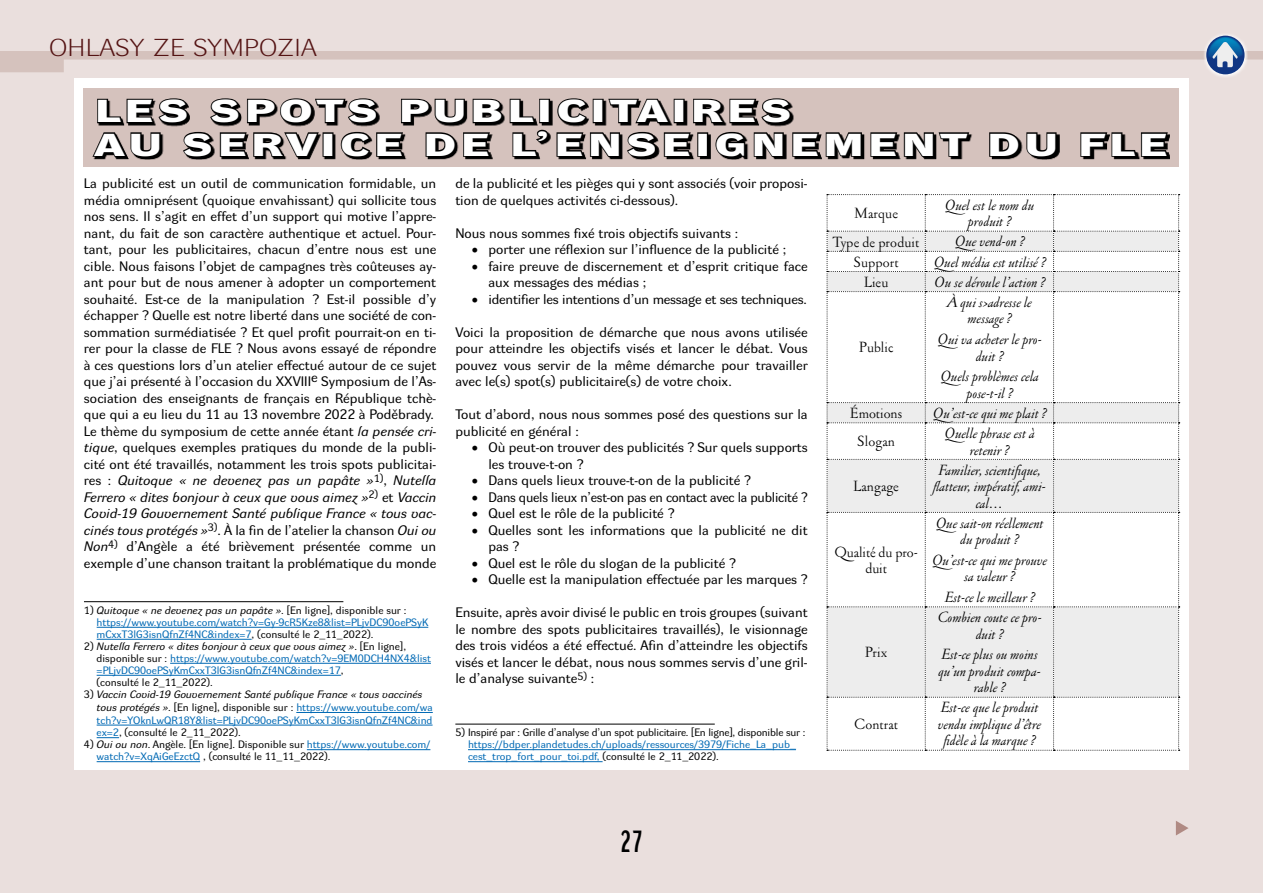
<style>
.page{position:relative;width:1263px;height:893px;background:#eadfdd}
.page>*{position:absolute;margin:0;border:0;box-sizing:border-box;transform-origin:0 0}
.t1{font:700 31.05px/33.6px "Dyna Grotesk DXE";letter-spacing:.135em;color:#fff;scale:1.33 1}
.t2{font:30px "Dyna Grotesk DXC";color:#000}
.t3{font:24px "Dyna Grotesk LXE";letter-spacing:.015em;color:#541313}
.t4{font:13.5px/16.5px "Dyna Grotesk RE";color:#000}
.t5{font:italic 13.5px/16.5px "Jannon Antiqua";color:#000;text-align:center}
.t6{font:13.5px/16.5px "Jannon Antiqua";color:#000;text-align:center}
.t7{font:13.5px "Dyna Grotesk RE";color:#000;scale:.96 1}
.t8{font:10.5px/12px "Dyna Grotesk RE";color:#0069b4}
.t9{font:10.5px/12px "Dyna Grotesk RE";color:#000}
.s1{font-style:italic}
.s2{color:#000}
.s3{font-style:italic;color:#000}
.s4{color:#0069b4}
</style>
<div class="page">
<svg style="left:1212px;top:34px;width:27px;height:43px"></svg>
<div style="left:1206px;top:36px;width:38px;height:38px;background:#103683;border-radius:50%"></div>
<svg style="left:0;top:37px;width:1263px;height:35px"></svg>
<div style="left:74px;top:79px;width:1114px;height:691px;background:#fff"></div>
<hr style="left:84px;top:601px;width:259px;height:1px;background:#000">
<hr style="left:97px;top:627px;width:331px;height:1px;background:#0069b4">
<hr style="left:97px;top:639px;width:155px;height:1px;background:#0069b4">
<hr style="left:170px;top:663px;width:261px;height:1px;background:#0069b4">
<hr style="left:97px;top:675px;width:244px;height:1px;background:#0069b4">
<hr style="left:296px;top:712px;width:137px;height:1px;background:#0069b4">
<hr style="left:97px;top:725px;width:336px;height:1px;background:#0069b4">
<svg style="left:97px;top:737px;width:22px;height:1px"></svg>
<hr style="left:307px;top:749px;width:123px;height:1px;background:#0069b4">
<hr style="left:97px;top:761px;width:103px;height:1px;background:#0069b4">
<hr style="left:455px;top:724px;width:260px;height:1px;background:#000">
<hr style="left:468px;top:749px;width:328px;height:1px;background:#0069b4">
<hr style="left:468px;top:761px;width:135px;height:1px;background:#0069b4">
<svg style="left:827px;top:194px;width:353px;height:557px"></svg>
<div style="left:84px;top:88px;width:1095px;height:78px;background:#d5c2bd"></div>
<svg style="left:549px;top:100px;width:621px;height:59px"></svg>
<div style="left:539px;top:99px;width:11px;height:24px;border:2px solid #000"></div>
<svg style="left:556px;top:98px;width:32px;height:27px"></svg>
<div style="left:593px;top:99px;width:11px;height:24px;border:2px solid #000"></div>
<svg style="left:607px;top:98px;width:65px;height:26px"></svg>
<div style="left:674px;top:99px;width:11px;height:24px;border:2px solid #000"></div>
<svg style="left:692px;top:98px;width:100px;height:27px"></svg>
<svg style="left:92px;top:98px;width:457px;height:61px"></svg>
<svg style="left:555px;top:131px;width:102px;height:27px"></svg>
<svg style="left:663px;top:131px;width:30px;height:27px"></svg>
<div style="left:697px;top:132px;width:11px;height:25px;border:2px solid #000"></div>
<svg style="left:714px;top:131px;width:32px;height:27px"></svg>
<svg style="left:753px;top:131px;width:32px;height:27px"></svg>
<svg style="left:791px;top:131px;width:72px;height:27px;background:#2a2625"></svg>
<svg style="left:869px;top:131px;width:102px;height:27px"></svg>
<svg style="left:988px;top:131px;width:70px;height:27px"></svg>
<svg style="left:1079px;top:131px;width:91px;height:27px"></svg>
<svg style="left:1176px;top:821px;width:12px;height:14px"></svg>
<h3 class="t3" style="left:49px;top:34px;width:269px">OHLASY ZE SYMPOZIA</h3>
<h1 class="t1" style="left:96px;top:97px;width:807px">LES SPOTS PUBLICITAIRES<br>AU SERVICE DE L’ENSEIGNEMENT DU FLE</h1>
<p class="t4" style="left:84px;top:177px;width:354px">La publicité est un outil de communication formidable, un média omniprésent (quoique envahissant) qui sollicite tous nos sens. Il s’agit en effet d’un support qui motive l’appre&shy;nant, du fait de son caractère authentique et actuel. Pour&shy;tant, pour les publicitaires, chacun d’entre nous est une cible. Nous faisons l’objet de campagnes très coûteuses ay&shy;ant pour but de nous amener à adopter un comportement souhaité. Est-ce de la manipulation ? Est-il possible d’y échapper ? Quelle est notre liberté dans une société de con&shy;sommation surmédiatisée ? Et quel profit pourrait-on en ti&shy;rer pour la classe de FLE ? Nous avons essayé de répondre à ces questions lors d’un atelier effectué autour de ce sujet que j’ai présenté à l’occasion du XXVIIIe Symposium de l’As&shy;sociation des enseignants de français en République tchè&shy;que qui a eu lieu du 11 au 13 novembre 2022 à Poděbrady.<br>Le thème du symposium de cette année étant <span class="s1">la pensée cri&shy;tique</span>, quelques exemples pratiques du monde de la publi&shy;cité ont été travaillés, notamment les trois spots publicitai&shy;res : <span class="s1">Quitoque « ne devenez pas un papâte »</span><sup>1)</sup>, <span class="s1">Nutella Ferrero « dites bonjour à ceux que vous aimez »</span><sup>2)</sup> et <span class="s1">Vaccin Covid-19 Gouvernement Santé publique France « tous vac&shy;cinés tous protégés »</span><sup>3)</sup>. À la fin de l’atelier la chanson <span class="s1">Oui ou Non</span><sup>4)</sup> d’Angèle a été brièvement présentée comme un exemple d’une chanson traitant la problématique du monde</p>
<p class="t8" style="left:97px;top:605px;width:333px;text-indent:-13px"><span class="s2">1)</span> <span class="s3">Quitoque « ne devenez pas un papâte »</span><span class="s2">. [En ligne], disponible sur : </span>https://www.youtube.com/watch?v=Gy-9cR5Kze8&amp;list=PLjvDC90oePSyK mCxxT3lG3isnQfnZf4NC&amp;index=7<span class="s2">, (consulté le 2_11_2022).</span></p>
<p class="t8" style="left:97px;top:641px;width:336px;text-indent:-13px"><span class="s2">2)</span> <span class="s3">Nutella Ferrero « dites bonjour à ceux que vous aimez »</span><span class="s2">. [En ligne], disponible sur :</span> https://www.youtube.com/watch?v=9EM0DCH4NX4&amp;list =PLjvDC90oePSyKmCxxT3lG3isnQfnZf4NC&amp;index=17<span class="s2">,<br>(consulté le 2_11_2022).</span></p>
<p class="t8" style="left:97px;top:689px;width:338px;line-height:12.6px;text-indent:-13px"><span class="s2">3)</span> <span class="s3">Vaccin Covid-19 Gouvernement Santé publique France « tous vaccinés tous protégés »</span><span class="s2">. [En ligne], disponible sur :</span> https://www.youtube.com/wa tch?v=YOknLwQR18Y&amp;list=PLjvDC90oePSyKmCxxT3lG3isnQfnZf4NC&amp;ind ex=2<span class="s2">, (consulté le 2_11_2022).</span></p>
<p class="t9" style="left:97px;top:739px;width:335px;text-indent:-13px">4) <span class="s1">Oui ou non</span>. Angèle. [En ligne]. Disponible sur <span class="s4">https://www.youtube.com/ watch?v=XqAiGeEzctQ</span> , (consulté le 11_11_2022).</p>
<p class="t4" style="left:455px;top:177px;width:354px">de la publicité et les pièges qui y sont associés (voir proposi&shy;tion de quelques activités ci-dessous).</p>
<p class="t4" style="left:455px;top:226px;width:284px">Nous nous sommes fixé trois objectifs suivants :</p>
<p class="t4" style="left:472px;top:243px;width:316px">• porter une réflexion sur l’influence de la publicité ;</p>
<p class="t4" style="left:488px;top:259px;width:321px;text-indent:-16px">• faire preuve de discernement et d’esprit critique face aux messages des médias ;</p>
<p class="t4" style="left:472px;top:292px;width:337px">• identifier les intentions d’un message et ses techniques.</p>
<p class="t4" style="left:455px;top:325px;width:354px;text-align:justify">Voici la proposition de démarche que nous avons utilisée pour atteindre les objectifs visés et lancer le débat. Vous pouvez vous servir de la même démarche pour travailler avec le(s) spot(s) publicitaire(s) de votre choix.</p>
<p class="t4" style="left:455px;top:408px;width:354px">Tout d’abord, nous nous sommes posé des questions sur la publicité en général :</p>
<p class="t4" style="left:488px;top:441px;width:321px;text-indent:-16px">• Où peut-on trouver des publicités ? Sur quels supports les trouve-t-on ?</p>
<p class="t4" style="left:472px;top:474px;width:280px">• Dans quels lieux trouve-t-on de la publicité ?</p>
<p class="t7" style="left:472px;top:489px;width:351px">• Dans quels lieux n’est-on pas en contact avec la publicité ?</p>
<p class="t4" style="left:472px;top:507px;width:204px">• Quel est le rôle de la publicité ?</p>
<p class="t4" style="left:488px;top:523px;width:321px;text-indent:-16px">• Quelles sont les informations que la publicité ne dit pas ?</p>
<p class="t4" style="left:472px;top:556px;width:265px">• Quel est le rôle du slogan de la publicité ?</p>
<p class="t4" style="left:472px;top:573px;width:337px">• Quelle est la manipulation effectuée par les marques ?</p>
<p class="t4" style="left:455px;top:606px;width:354px;text-align:justify">Ensuite, après avoir divisé le public en trois groupes (suivant le nombre des spots publicitaires travaillés), le visionnage des trois vidéos a été effectué. Afin d’atteindre les objectifs visés et lancer le débat, nous nous sommes servis d’une gril&shy;le d’analyse suivante<sup>5)</sup> :</p>
<p class="t9" style="left:455px;top:727px;width:351px">5) Inspiré par : Grille d’analyse d’un spot publicitaire. [En ligne], disponible sur :</p>
<p class="t8" style="left:468px;top:739px;width:329px">https://bdper.plandetudes.ch/uploads/ressources/3979/Fiche_La_pub_ cest_trop_fort_pour_toi.pdf, <span class="s2">(consulté le 2_11_2022).</span></p>
<p class="t6" style="left:854px;top:205px;width:45px">Marque</p>
<p class="t5" style="left:944px;top:197px;width:91px">Quel est le nom du produit ?</p>
<p class="t6" style="left:833px;top:234px;width:88px">Type de produit</p>
<p class="t5" style="left:954px;top:234px;width:71px">Que vend-on ?</p>
<p class="t6" style="left:853px;top:254px;width:47px">Support</p>
<p class="t5" style="left:933px;top:254px;width:114px">Quel média est utilisé ?</p>
<p class="t6" style="left:864px;top:274px;width:26px">Lieu</p>
<p class="t5" style="left:934px;top:274px;width:113px">Ou se déroule l’action ?</p>
<p class="t5" style="left:947px;top:294px;width:86px">À qui s›adresse le message ?</p>
<p class="t5" style="left:937px;top:331px;width:106px">Qui va acheter le pro&shy;duit ?</p>
<p class="t5" style="left:940px;top:368px;width:100px">Quels problèmes cela pose-t-il ?</p>
<p class="t6" style="left:859px;top:339px;width:36px">Public</p>
<p class="t6" style="left:850px;top:405px;width:54px">Émotions</p>
<p class="t5" style="left:932px;top:405px;width:115px">Qu’est-ce qui me plait ?</p>
<p class="t6" style="left:857px;top:433px;width:39px">Slogan</p>
<p class="t5" style="left:944px;top:425px;width:92px">Quelle phrase est à retenir ?</p>
<p class="t6" style="left:853px;top:478px;width:47px">Langage</p>
<p class="t5" style="left:933px;top:462px;width:114px">Familier, scientifique, flatteur, impératif, ami&shy;cal…</p>
<p class="t6" style="left:834px;top:544px;width:85px">Qualité du pro&shy;duit</p>
<p class="t6" style="left:865px;top:644px;width:24px">Prix</p>
<p class="t6" style="left:854px;top:716px;width:45px">Contrat</p>
<p class="t5" style="left:935px;top:515px;width:110px">Que sait-on réellement du produit ?</p>
<p class="t5" style="left:932px;top:552px;width:117px">Qu’est-ce qui me prouve sa valeur ?</p>
<p class="t5" style="left:944px;top:589px;width:92px">Est-ce le meilleur ?</p>
<p class="t5" style="left:937px;top:609px;width:106px">Combien coute ce pro&shy;duit ?</p>
<p class="t5" style="left:938px;top:646px;width:104px">Est-ce plus ou moins qu’un produit compa&shy;rable ?</p>
<p class="t5" style="left:938px;top:699px;width:105px">Est-ce que le produit vendu implique d’être fidèle à la marque ?</p>
<h2 class="t2" style="left:621px;top:824px;width:23px">27</h2>
</div>
